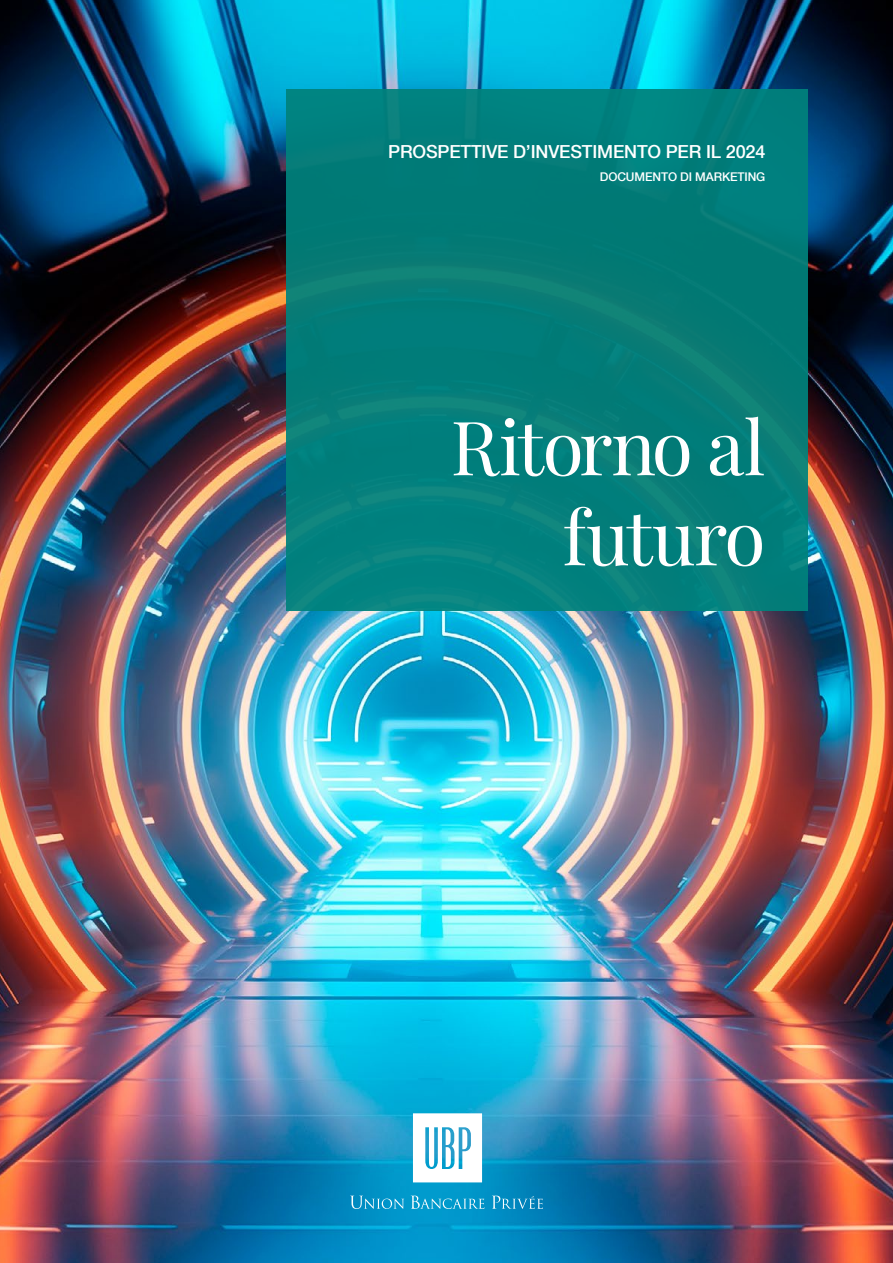
<style>
.page{position:relative;width:893px;height:1263px;background:#fff}
.page>*{position:absolute;margin:0;border:0;box-sizing:border-box;transform-origin:0 0}
.t1{font:75px/90px "Playfair Display";letter-spacing:-.02em;color:#fff;text-align:right}
.t2{font:500 18px "Helvetica Neue LT Com";letter-spacing:-.01em;color:#fff}
.t3{font:500 12px "Helvetica Neue LT Com";letter-spacing:-.01em;color:#fff}
</style>
<div class="page">
<img style="left:0;top:0;width:893px;height:1263px">
<div style="left:286px;top:89px;width:522px;height:521px;background:#00827c"></div>
<svg style="left:350px;top:1196px;width:193px;height:13px;background:#2ca4cf"></svg>
<svg style="left:413px;top:1113px;width:69px;height:69px"></svg>
<p class="t2" style="left:388px;top:141px;width:379px">PROSPETTIVE D’INVESTIMENTO PER IL 2024</p>
<p class="t3" style="left:600px;top:169px;width:167px">DOCUMENTO DI MARKETING</p>
<h1 class="t1" style="left:451px;top:396px;width:316px">Ritorno al futuro</h1>
</div>
